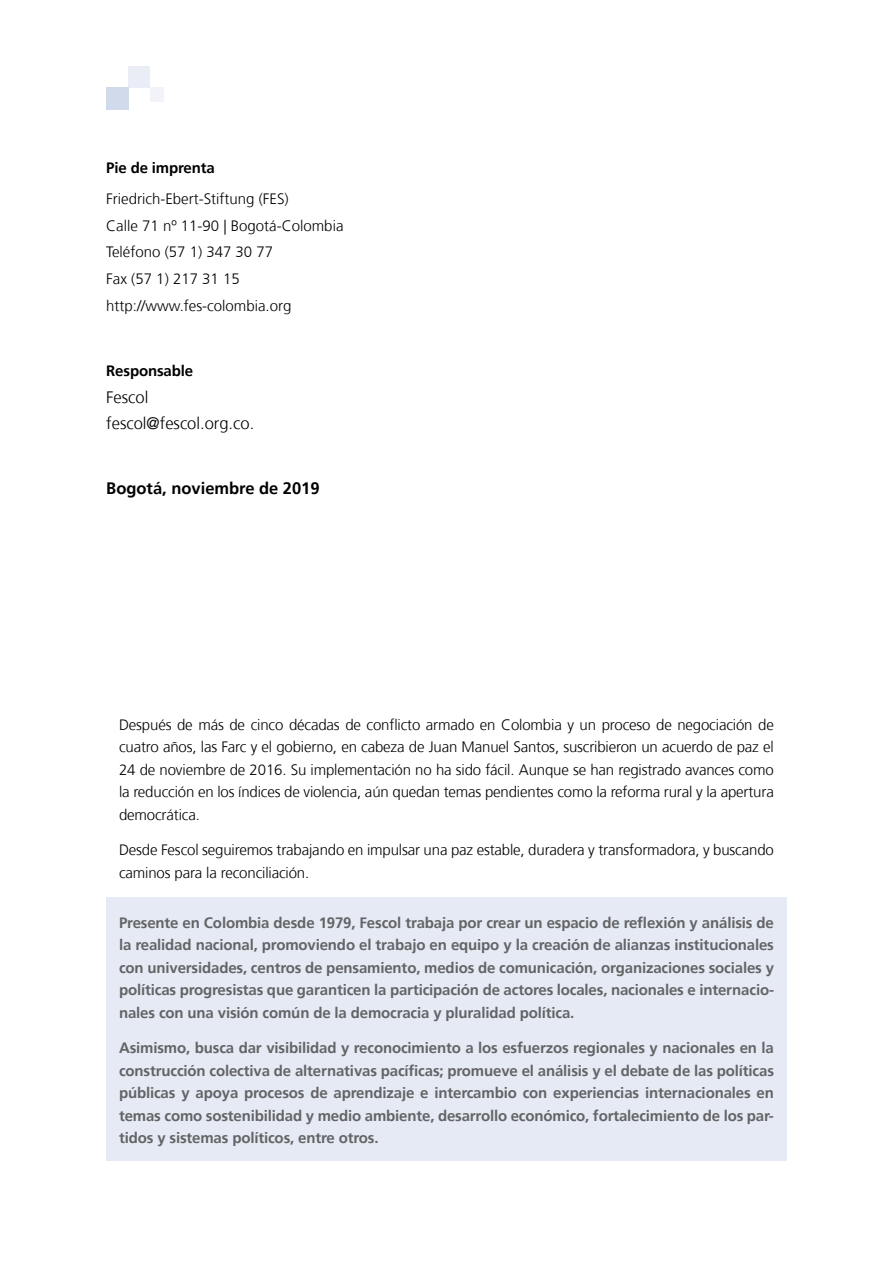
<style>
.page{position:relative;width:893px;height:1263px;background:#fff}
.page>*{position:absolute;margin:0;border:0;box-sizing:border-box;transform-origin:0 0}
.t1{font:300 16.5px/26.7px "Frutiger";color:#000}
.t2{font:700 16.5px "Frutiger";color:#000}
.t3{font:700 15px/22.5px "Frutiger";letter-spacing:-.01em;color:#636466;text-align:justify}
.t4{font:300 15px/22.5px "Frutiger";letter-spacing:-.01em;color:#000}
.t5{font:700 15px "Frutiger";letter-spacing:-.01em;color:#000}
</style>
<div class="page">
<div style="left:129px;top:66px;width:21px;height:21px;background:#eaedf5"></div>
<div style="left:150px;top:87px;width:14px;height:15px;background:#f1f3f9"></div>
<div style="left:106px;top:87px;width:23px;height:22px;background:#d1daeb"></div>
<div style="left:106px;top:897px;width:681px;height:264px;background:#e6eaf4"></div>
<p class="t5" style="left:106px;top:159px;width:110px">Pie de imprenta</p>
<p class="t4" style="left:106px;top:186px;width:239px;line-height:26.7px">Friedrich-Ebert-Stiftung (FES)<br>Calle 71 nº 11-90 | Bogotá-Colombia<br>Teléfono (57 1) 347 30 77<br>Fax (57 1) 217 31 15 http://www.fes-colombia.org</p>
<p class="t5" style="left:106px;top:362px;width:88px">Responsable</p>
<p class="t1" style="left:106px;top:384px;width:149px">Fescol fescol@fescol.org.co.</p>
<p class="t2" style="left:106px;top:479px;width:215px">Bogotá, noviembre de 2019</p>
<p class="t4" style="left:119px;top:714px;width:656px;text-align:justify">Después de más de cinco décadas de conflicto armado en Colombia y un proceso de negociación de cuatro años, las Farc y el gobierno, en cabeza de Juan Manuel Santos, suscribieron un acuerdo de paz el 24 de noviembre de 2016. Su implementación no ha sido fácil. Aunque se han registrado avances como la reducción en los índices de violencia, aún quedan temas pendientes como la reforma rural y la apertura democrática.</p>
<p class="t4" style="left:119px;top:839px;width:656px">Desde Fescol seguiremos trabajando en impulsar una paz estable, duradera y transformadora, y buscando caminos para la reconciliación.</p>
<p class="t3" style="left:119px;top:911px;width:656px">Presente en Colombia desde 1979, Fescol trabaja por crear un espacio de reflexión y análisis de la realidad nacional, promoviendo el trabajo en equipo y la creación de alianzas institucionales con universidades, centros de pensamiento, medios de comunicación, organizaciones sociales y políticas progresistas que garanticen la participación de actores locales, nacionales e internacio&shy;nales con una visión común de la democracia y pluralidad política.</p>
<p class="t3" style="left:119px;top:1037px;width:656px">Asimismo, busca dar visibilidad y reconocimiento a los esfuerzos regionales y nacionales en la construcción colectiva de alternativas pacíficas; promueve el análisis y el debate de las políticas públicas y apoya procesos de aprendizaje e intercambio con experiencias internacionales en temas como sostenibilidad y medio ambiente, desarrollo económico, fortalecimiento de los par&shy;tidos y sistemas políticos, entre otros.</p>
</div>
